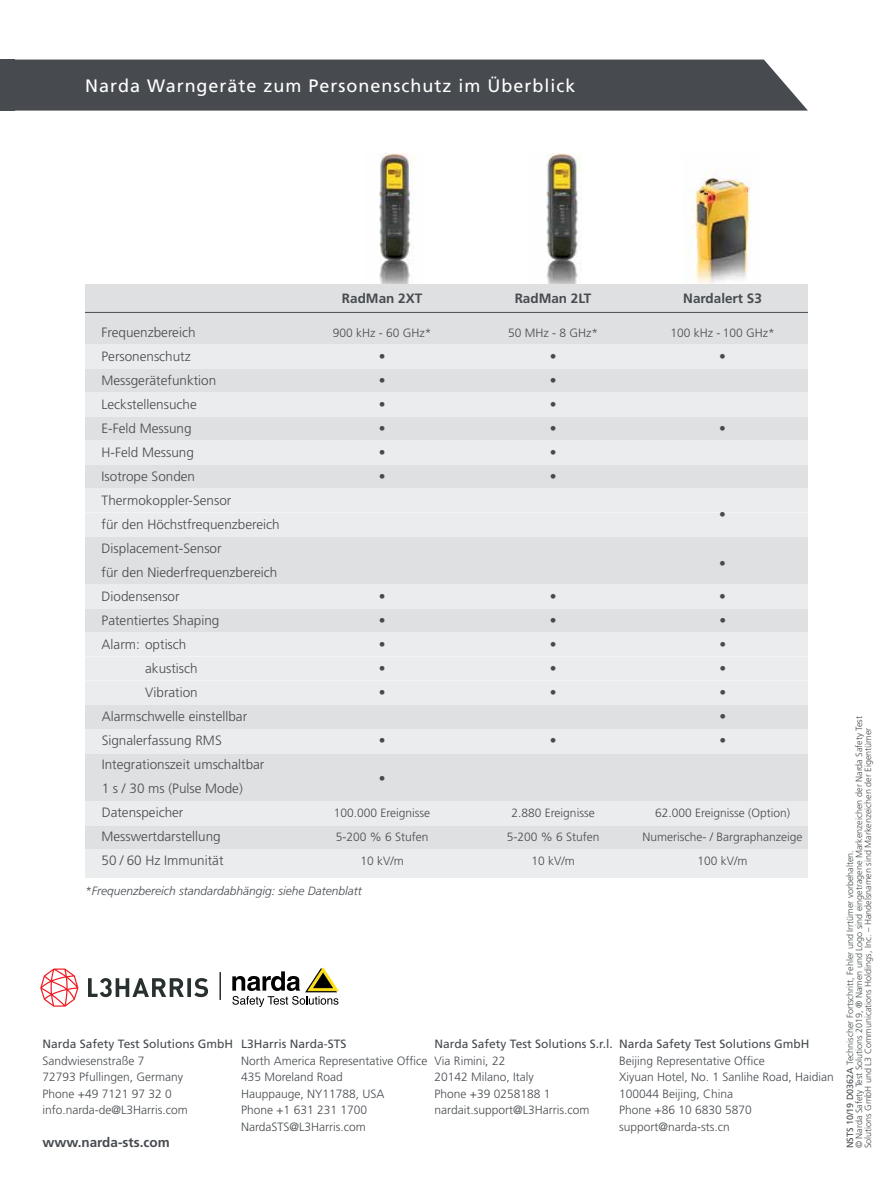
<style>
.page{position:relative;width:893px;height:1191px;background:#fff}
.page>*{position:absolute;margin:0;border:0;box-sizing:border-box;transform-origin:0 0}
.t1{font:18px "Frutiger";letter-spacing:.055em;color:#fff}
.t2{font:300 13.5px/24px "Frutiger";color:#474b4f}
.t3{font:700 13.5px "Frutiger";color:#474b4f}
.t4{font:300 12px/16.5px "Frutiger";color:#474b4f}
.t5{font:12px "Frutiger";color:#474b4f}
.t6{font:italic 300 12px "Frutiger";color:#474b4f}
.t7{font:300 9px/9px "Frutiger";color:#474b4f}
.s1{font-weight:400}
</style>
<div class="page">
<img style="left:379px;top:154px;width:35px;height:130px">
<img style="left:687px;top:171px;width:64px;height:113px">
<img style="left:546px;top:154px;width:36px;height:130px">
<svg style="left:40px;top:968px;width:38px;height:38px"></svg>
<svg style="left:88px;top:978px;width:120px;height:19px"></svg>
<svg style="left:232px;top:968px;width:106px;height:39px"></svg>
<svg style="left:220px;top:972px;width:1px;height:28px"></svg>
<div style="left:85px;top:284px;width:723px;height:594px;background:#dee0e2"></div>
<hr style="left:85px;top:312px;width:723px;height:1px;background:#474b4f">
<div style="left:81px;top:345px;width:731px;height:24px;background:#ebeced"></div>
<div style="left:81px;top:393px;width:731px;height:24px;background:#ebeced"></div>
<div style="left:81px;top:441px;width:731px;height:24px;background:#ebeced"></div>
<div style="left:81px;top:489px;width:731px;height:24px;background:#ebeced"></div>
<div style="left:81px;top:513px;width:731px;height:24px;background:#ebeced"></div>
<div style="left:81px;top:585px;width:731px;height:24px;background:#ebeced"></div>
<div style="left:81px;top:633px;width:731px;height:24px;background:#ebeced"></div>
<div style="left:81px;top:657px;width:731px;height:24px;background:#ebeced"></div>
<div style="left:81px;top:681px;width:731px;height:24px;background:#ebeced"></div>
<div style="left:81px;top:729px;width:731px;height:24px;background:#ebeced"></div>
<div style="left:81px;top:801px;width:731px;height:24px;background:#ebeced"></div>
<div style="left:81px;top:849px;width:731px;height:30px;background:#ebeced"></div>
<div style="left:14px;top:60px;width:794px;height:51px;background:#474b4f"></div>
<div style="left:0;top:60px;width:14px;height:51px;background:#474b4f"></div>
<h1 class="t1" style="left:85px;top:75px;width:492px">Narda Warngeräte zum Personenschutz im Überblick</h1>
<p class="t3" style="left:342px;top:290px;width:82px">RadMan 2XT</p>
<p class="t3" style="left:515px;top:290px;width:78px">RadMan 2LT</p>
<p class="t3" style="left:683px;top:290px;width:80px">Nardalert S3</p>
<p class="t2" style="left:102px;top:320px;width:96px">Frequenzbereich</p>
<p class="t4" style="left:333px;top:325px;width:100px">900 kHz - 60 GHz*</p>
<p class="t4" style="left:508px;top:325px;width:92px">50 MHz - 8 GHz*</p>
<p class="t4" style="left:670px;top:325px;width:106px">100 kHz - 100 GHz*</p>
<p class="t2" style="left:102px;top:344px;width:91px">Personenschutz</p>
<p class="t2" style="left:379px;top:344px;width:8px">•</p>
<p class="t2" style="left:550px;top:344px;width:8px">•</p>
<p class="t2" style="left:719px;top:344px;width:8px">•</p>
<p class="t2" style="left:102px;top:368px;width:116px">Messgerätefunktion</p>
<p class="t2" style="left:379px;top:368px;width:8px">•</p>
<p class="t2" style="left:550px;top:368px;width:8px">•</p>
<p class="t2" style="left:102px;top:392px;width:97px">Leckstellensuche</p>
<p class="t2" style="left:379px;top:392px;width:8px">•</p>
<p class="t2" style="left:550px;top:392px;width:8px">•</p>
<p class="t2" style="left:102px;top:416px;width:92px">E-Feld Messung</p>
<p class="t2" style="left:379px;top:416px;width:8px">•</p>
<p class="t2" style="left:550px;top:416px;width:8px">•</p>
<p class="t2" style="left:719px;top:416px;width:8px">•</p>
<p class="t2" style="left:102px;top:440px;width:94px">H-Feld Messung</p>
<p class="t2" style="left:379px;top:440px;width:8px">•</p>
<p class="t2" style="left:550px;top:440px;width:8px">•</p>
<p class="t2" style="left:102px;top:464px;width:95px">Isotrope Sonden</p>
<p class="t2" style="left:379px;top:464px;width:8px">•</p>
<p class="t2" style="left:550px;top:464px;width:8px">•</p>
<p class="t2" style="left:102px;top:488px;width:180px">Thermokoppler-Sensor<br>für den Höchstfrequenzbereich</p>
<p class="t2" style="left:719px;top:502px;width:8px">•</p>
<p class="t2" style="left:102px;top:536px;width:177px">Displacement-Sensor<br>für den Niederfrequenzbereich</p>
<p class="t2" style="left:719px;top:551px;width:8px">•</p>
<p class="t2" style="left:102px;top:584px;width:80px">Diodensensor</p>
<p class="t2" style="left:379px;top:584px;width:8px">•</p>
<p class="t2" style="left:550px;top:584px;width:8px">•</p>
<p class="t2" style="left:719px;top:584px;width:8px">•</p>
<p class="t2" style="left:102px;top:608px;width:119px">Patentiertes Shaping</p>
<p class="t2" style="left:379px;top:608px;width:8px">•</p>
<p class="t2" style="left:550px;top:608px;width:8px">•</p>
<p class="t2" style="left:719px;top:608px;width:8px">•</p>
<p class="t2" style="left:102px;top:632px;width:86px">Alarm: optisch</p>
<p class="t2" style="left:379px;top:632px;width:8px">•</p>
<p class="t2" style="left:550px;top:632px;width:8px">•</p>
<p class="t2" style="left:719px;top:632px;width:8px">•</p>
<p class="t2" style="left:145px;top:656px;width:54px">akustisch</p>
<p class="t2" style="left:379px;top:656px;width:8px">•</p>
<p class="t2" style="left:550px;top:656px;width:8px">•</p>
<p class="t2" style="left:719px;top:656px;width:8px">•</p>
<p class="t2" style="left:145px;top:680px;width:54px">Vibration</p>
<p class="t2" style="left:379px;top:680px;width:8px">•</p>
<p class="t2" style="left:550px;top:680px;width:8px">•</p>
<p class="t2" style="left:719px;top:680px;width:8px">•</p>
<p class="t2" style="left:102px;top:704px;width:147px">Alarmschwelle einstellbar</p>
<p class="t2" style="left:719px;top:704px;width:8px">•</p>
<p class="t2" style="left:102px;top:728px;width:122px">Signalerfassung RMS</p>
<p class="t2" style="left:379px;top:728px;width:8px">•</p>
<p class="t2" style="left:550px;top:728px;width:8px">•</p>
<p class="t2" style="left:719px;top:728px;width:8px">•</p>
<p class="t2" style="left:102px;top:752px;width:164px">Integrationszeit umschaltbar<br>1 s / 30 ms (Pulse Mode)</p>
<p class="t2" style="left:379px;top:766px;width:8px">•</p>
<p class="t2" style="left:102px;top:800px;width:83px">Datenspeicher</p>
<p class="t4" style="left:334px;top:805px;width:98px">100.000 Ereignisse</p>
<p class="t4" style="left:511px;top:805px;width:85px">2.880 Ereignisse</p>
<p class="t4" style="left:655px;top:805px;width:137px">62.000 Ereignisse (Option)</p>
<p class="t2" style="left:102px;top:824px;width:121px">Messwertdarstellung</p>
<p class="t4" style="left:336px;top:829px;width:94px">5-200 % 6 Stufen</p>
<p class="t4" style="left:507px;top:829px;width:94px">5-200 % 6 Stufen</p>
<p class="t4" style="left:643px;top:829px;width:162px">Numerische- / Bargraphanzeige</p>
<p class="t2" style="left:102px;top:848px;width:123px">50 / 60 Hz Immunität</p>
<p class="t4" style="left:360px;top:853px;width:45px">10 kV/m</p>
<p class="t4" style="left:531px;top:853px;width:45px">10 kV/m</p>
<p class="t4" style="left:698px;top:853px;width:52px">100 kV/m</p>
<p class="t6" style="left:85px;top:884px;width:278px">*Frequenzbereich standardabhängig: siehe Datenblatt</p>
<p class="t5" style="left:43px;top:1037px;width:192px">Narda Safety Test Solutions GmbH</p>
<p class="t4" style="left:43px;top:1052px;width:147px">Sandwiesenstraße 7<br>72793 Pfullingen, Germany<br>Phone +49 7121 97 32 0 info.narda-de@L3Harris.com</p>
<p class="t3" style="left:43px;top:1134px;width:129px">www.narda-sts.com</p>
<p class="t5" style="left:619px;top:1037px;width:192px">Narda Safety Test Solutions GmbH</p>
<p class="t4" style="left:619px;top:1052px;width:216px">Beijing Representative Office<br>Xiyuan Hotel, No. 1 Sanlihe Road, Haidian<br>100044 Beijing, China<br>Phone +86 10 6830 5870 support@narda-sts.cn</p>
<p class="t5" style="left:435px;top:1037px;width:180px">Narda Safety Test Solutions S.r.l.</p>
<p class="t4" style="left:435px;top:1052px;width:156px">Via Rimini, 22<br>20142 Milano, Italy<br>Phone +39 0258188 1 nardait.support@L3Harris.com</p>
<p class="t5" style="left:241px;top:1037px;width:107px">L3Harris Narda-STS</p>
<p class="t4" style="left:241px;top:1052px;width:188px">North America Representative Office<br>435 Moreland Road<br>Hauppauge, NY11788, USA<br>Phone +1 631 231 1700<br>NardaSTS@L3Harris.com</p>
<p class="t7" style="left:846px;top:1148px;width:434px;rotate:-90deg"><span class="s1">NSTS 10/19 D0362A</span> Technischer Fortschritt, Fehler und Irrtümer vorbehalten.<br>© Narda Safety Test Solutions 2019, ® Namen und Logo sind eingetragene Markenzeichen der Narda Safety Test<br>Solutions GmbH und L3 Communications Holdings, Inc. – Handelsnamen sind Markenzeichen der Eigentümer</p>
</div>
